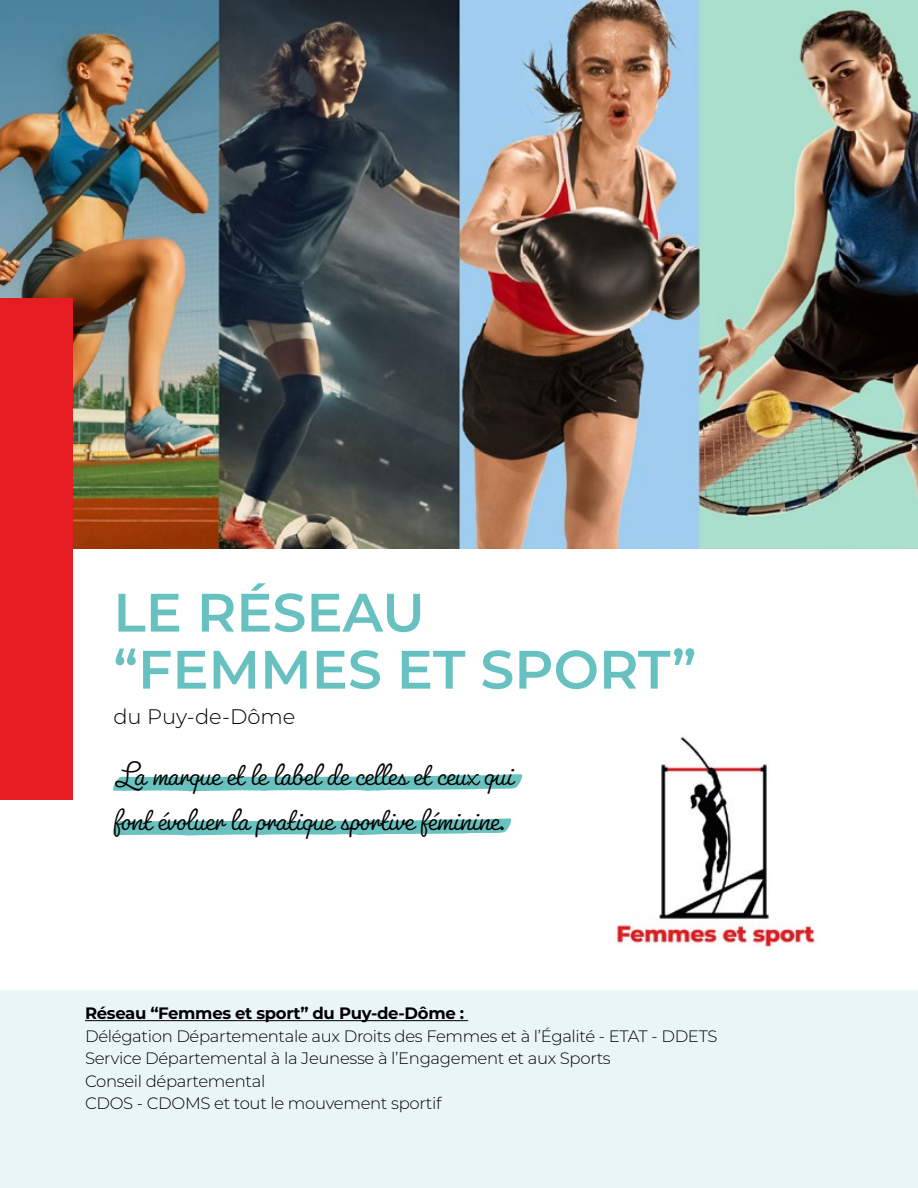
<style>
.page{position:relative;width:918px;height:1188px;background:#fff}
.page>*{position:absolute;margin:0;border:0;box-sizing:border-box;transform-origin:0 0}
.t1{font:600 54px/57px "Montserrat";color:#68c1c1}
.t2{font:300 33px/45px "Pacifico";color:#000101}
.t3{font:300 21px "Montserrat";color:#000}
.t4{font:300 16.5px/22.5px "Montserrat";letter-spacing:-.02em;color:#000}
.t5{font:700 16.5px "Montserrat";letter-spacing:-.02em;color:#000}
</style>
<div class="page">
<svg style="left:113px;top:818px;width:398px;height:18px"></svg>
<svg style="left:113px;top:774px;width:410px;height:18px"></svg>
<div style="left:0;top:991px;width:918px;height:197px;background:#eaf6f6"></div>
<hr style="left:85px;top:1020px;width:383px;height:1px;background:#000">
<img style="left:0;top:0;width:918px;height:549px">
<div style="left:0;top:298px;width:73px;height:501px;background:#e51c21"></div>
<img style="left:616px;top:737px;width:199px;height:210px">
<h1 class="t1" style="left:113px;top:582px;width:585px">LE RÉSEAU “FEMMES ET SPORT”</h1>
<p class="t3" style="left:113px;top:703px;width:183px">du Puy-de-Dôme</p>
<h2 class="t2" style="left:113px;top:751px;width:402px">La marque et le label de celles et ceux qui font évoluer la pratique sportive féminine.</h2>
<p class="t5" style="left:85px;top:1001px;width:381px">Réseau “Femmes et sport” du Puy-de-Dôme :</p>
<p class="t4" style="left:85px;top:1024px;width:634px">Délégation Départementale aux Droits des Femmes et à l’Égalité - ETAT - DDETS Service Départemental à la Jeunesse à l’Engagement et aux Sports<br>Conseil départemental<br>CDOS - CDOMS et tout le mouvement sportif</p>
</div>
